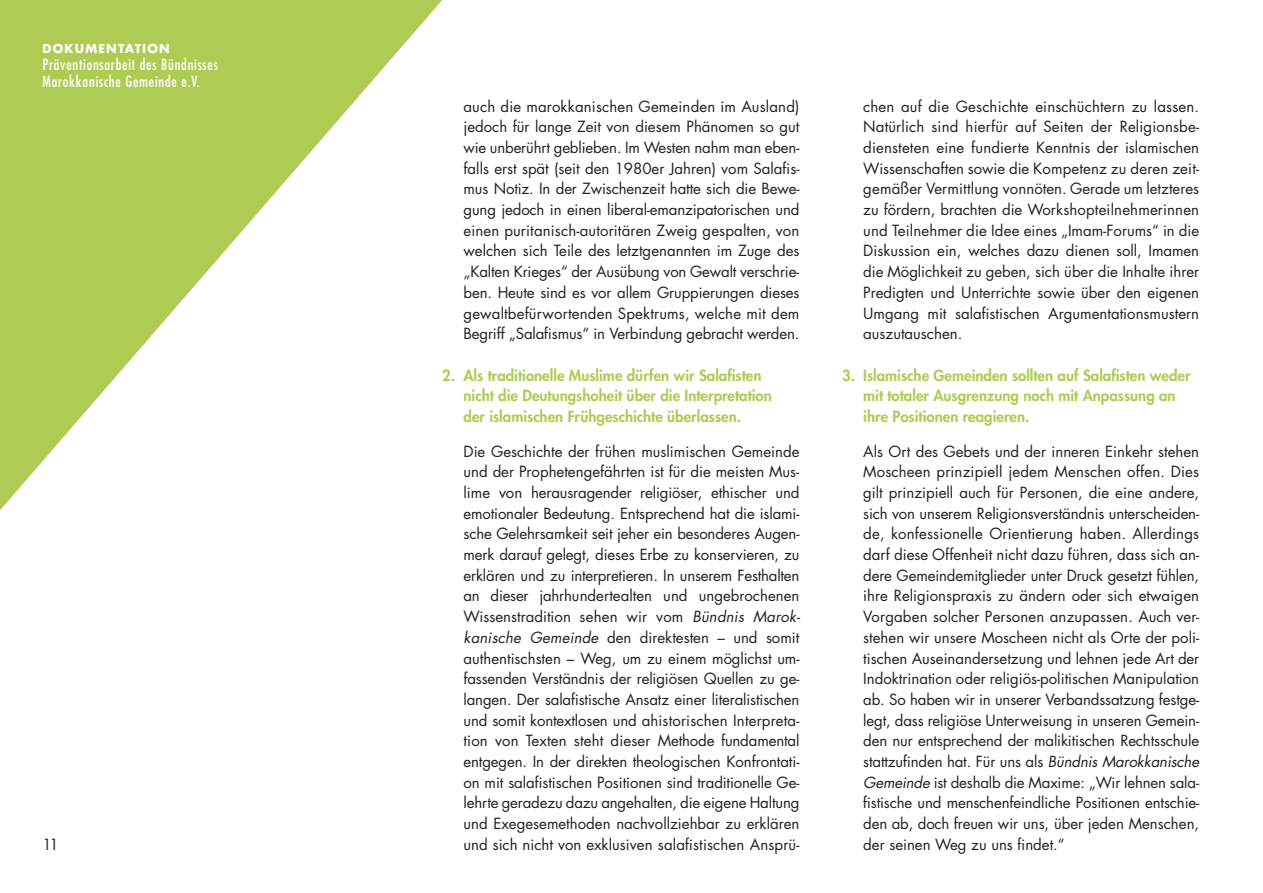
<style>
.page{position:relative;width:1263px;height:893px;background:#fff}
.page>*{position:absolute;margin:0;border:0;box-sizing:border-box;transform-origin:0 0}
.t1{font:15px/20.7px "Futura Std";color:#231f20;text-align:justify}
.t2{font:800 15px/20.7px "Futura Std";color:#aecc53}
.t3{font:condensed 15px/17.2px "Futura Std";letter-spacing:.05em;color:#fff}
.t4{font:700 12px "Futura Std";letter-spacing:.1em;color:#fff}
.s1{font-style:italic}
</style>
<div class="page">
<svg style="left:0;top:0;width:442px;height:510px;fill:#aecc53"></svg>
<p class="t4" style="left:43px;top:40px;width:129px">DOKUMENTATION</p>
<p class="t3" style="left:43px;top:56px;width:177px">Präventionsarbeit des Bündnisses<br>Marokkanische Gemeinde e.V.</p>
<p class="t1" style="left:43px;top:835px;width:18px">11</p>
<p class="t1" style="left:463px;top:96px;width:337px">auch die marokkanischen Gemeinden im Ausland) jedoch für lange Zeit von diesem Phänomen so gut wie unberührt geblieben. Im Westen nahm man eben&shy;falls erst spät (seit den 1980er Jahren) vom Salafis&shy;mus Notiz. In der Zwischenzeit hatte sich die Bewe&shy;gung jedoch in einen liberal-emanzipatorischen und einen puritanisch-autoritären Zweig gespalten, von welchen sich Teile des letztgenannten im Zuge des „Kalten Krieges“ der Ausübung von Gewalt verschrie&shy;ben. Heute sind es vor allem Gruppierungen dieses gewaltbefürwortenden Spektrums, welche mit dem Begriff „Salafismus“ in Verbindung gebracht werden.</p>
<p class="t2" style="left:463px;top:365px;width:310px;text-indent:-21px">2. Als traditionelle Muslime dürfen wir Salafisten nicht die Deutungshoheit über die Interpretation der islamischen Frühgeschichte überlassen.</p>
<p class="t1" style="left:463px;top:441px;width:337px">Die Geschichte der frühen muslimischen Gemeinde und der Prophetengefährten ist für die meisten Mus&shy;lime von herausragender religiöser, ethischer und emotionaler Bedeutung. Entsprechend hat die islami&shy;sche Gelehrsamkeit seit jeher ein besonderes Augen&shy;merk darauf gelegt, dieses Erbe zu konservieren, zu erklären und zu interpretieren. In unserem Festhalten an dieser jahrhundertealten und ungebrochenen Wissenstradition sehen wir vom <span class="s1">Bündnis Marok&shy;kanische Gemeinde</span> den direktesten – und somit authentischsten – Weg, um zu einem möglichst um&shy;fassenden Verständnis der religiösen Quellen zu ge&shy;langen. Der salafistische Ansatz einer literalistischen und somit kontextlosen und ahistorischen Interpreta&shy;tion von Texten steht dieser Methode fundamental entgegen. In der direkten theologischen Konfrontati&shy;on mit salafistischen Positionen sind traditionelle Ge&shy;lehrte geradezu dazu angehalten, die eigene Haltung und Exegesemethoden nachvollziehbar zu erklären und sich nicht von exklusiven salafistischen Ansprü-</p>
<p class="t1" style="left:863px;top:96px;width:337px">chen auf die Geschichte einschüchtern zu lassen.<br>Natürlich sind hierfür auf Seiten der Religionsbe&shy;diensteten eine fundierte Kenntnis der islamischen Wissenschaften sowie die Kompetenz zu deren zeit&shy;gemäßer Vermittlung vonnöten. Gerade um letzteres zu fördern, brachten die Workshopteilnehmerinnen und Teilnehmer die Idee eines „Imam-Forums“ in die Diskussion ein, welches dazu dienen soll, Imamen die Möglichkeit zu geben, sich über die Inhalte ihrer Predigten und Unterrichte sowie über den eigenen Umgang mit salafistischen Argumentationsmustern auszutauschen.</p>
<p class="t2" style="left:863px;top:365px;width:329px;text-indent:-21px">3. Islamische Gemeinden sollten auf Salafisten weder mit totaler Ausgrenzung noch mit Anpassung an ihre Positionen reagieren.</p>
<p class="t1" style="left:863px;top:441px;width:337px">Als Ort des Gebets und der inneren Einkehr stehen Moscheen prinzipiell jedem Menschen offen. Dies gilt prinzipiell auch für Personen, die eine andere, sich von unserem Religionsverständnis unterscheiden&shy;de, konfessionelle Orientierung haben. Allerdings darf diese Offenheit nicht dazu führen, dass sich an&shy;dere Gemeindemitglieder unter Druck gesetzt fühlen, ihre Religionspraxis zu ändern oder sich etwaigen Vorgaben solcher Personen anzupassen. Auch ver&shy;stehen wir unsere Moscheen nicht als Orte der poli&shy;tischen Auseinandersetzung und lehnen jede Art der Indoktrination oder religiös-politischen Manipulation ab. So haben wir in unserer Verbandssatzung festge&shy;legt, dass religiöse Unterweisung in unseren Gemein&shy;den nur entsprechend der malikitischen Rechtsschule stattzufinden hat. Für uns als <span class="s1">Bündnis Marokkanische Gemeinde</span> ist deshalb die Maxime: „Wir lehnen sala&shy;fistische und menschenfeindliche Positionen entschie&shy;den ab, doch freuen wir uns, über jeden Menschen, der seinen Weg zu uns findet.“</p>
</div>
